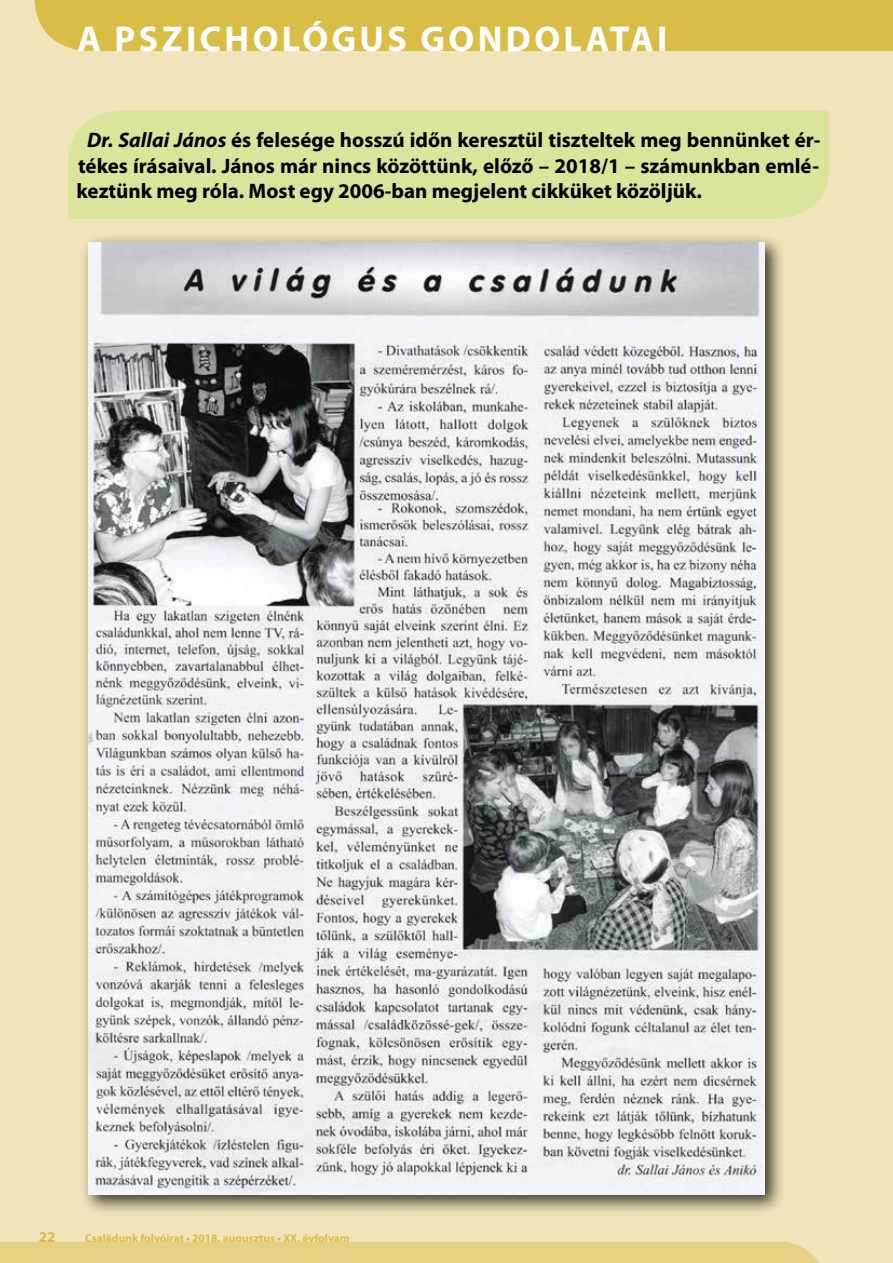
<style>
.page{position:relative;width:893px;height:1263px;background:#f1e4bb}
.page>*{position:absolute;margin:0;border:0;box-sizing:border-box;transform-origin:0 0}
.t1{font:700 36px "Myriad Pro";letter-spacing:.095em;color:#fff}
.t2{font:700 21px/25.2px "Myriad Pro";color:#000;text-align:justify}
.t3{font:700 15px "Myriad Pro";color:#dabd46}
.t4{font:700 11.4px "Myriad Pro";color:#dabd46}
.s1{font-style:italic}
</style>
<div class="page">
<div style="left:0;top:1242px;width:819px;height:21px;background:#e6d084"></div>
<div style="left:35px;top:0;width:858px;height:51px;background:#dabd46"></div>
<div style="left:68px;top:111px;width:761px;height:108px;background:#dae49b"></div>
<div style="left:80px;top:234px;width:705px;height:981px;background:#000;opacity:.75"></div>
<img style="left:88px;top:242px;width:677px;height:953px">
<h1 class="t1" style="left:78px;top:15px;width:591px">A PSZICHOLÓGUS GONDOLATAI</h1>
<p class="t2" style="left:77px;top:127px;width:746px;text-indent:10px"><span class="s1">Dr. Sallai János</span> és felesége hosszú időn keresztül tiszteltek meg bennünket ér&shy;tékes írásaival. János már nincs közöttünk, előző – 2018/1 – számunkban emlé&shy;keztünk meg róla. Most egy 2006-ban megjelent cikküket közöljük.</p>
<p class="t3" style="left:39px;top:1227px;width:18px">22</p>
<p class="t4" style="left:85px;top:1230px;width:266px">Családunk folyóirat • 2018. augusztus • XX. évfolyam</p>
</div>
